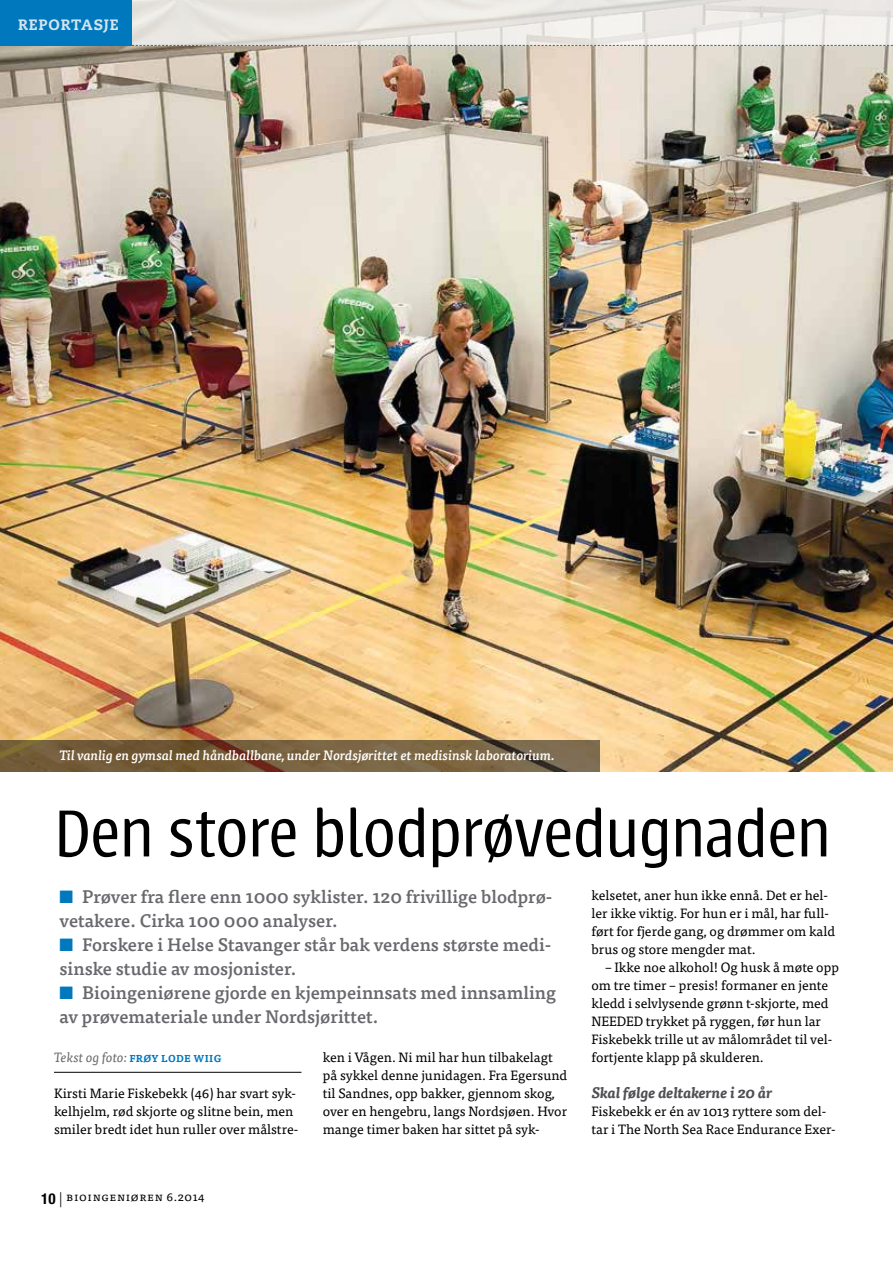
<style>
.page{position:relative;width:893px;height:1263px;background:#fff}
.page>*{position:absolute;margin:0;border:0;box-sizing:border-box;transform-origin:0 0}
.t1{font:300 73.2px "Urbana";letter-spacing:-.015em;color:#000}
.t2{font:500 18px/24px "Tisa Pro";color:#69686d}
.t3{font:italic 700 15px "Tisa Pro";color:#504f54}
.t4{font:800 15px "Caecilia LT Std";letter-spacing:.055em;color:#d3e5ef}
.t5{font:13.5px/18px "Tisa Pro";color:#000}
.t6{font:italic 500 13.5px "Tisa Pro";color:#fff}
.t7{font:italic 13.5px "Tisa Pro";letter-spacing:-.005em;color:#69686d}
.t8{font:12px "Tisa Pro";letter-spacing:.05em;color:#000}
.s1{color:#0078be}
.s2{font-weight:700;font-style:normal;font-size:9.9px;color:#0078be}
.s3{font-family:"Helvetica Neue LT Pro";font-weight:700;font-stretch:condensed;font-size:15px}
.s4{font-family:"Helvetica Neue LT Pro";font-weight:300;font-size:15px}
</style>
<div class="page">
<hr style="left:54px;top:1072px;width:247px;height:1px;background:#000">
<img style="left:0;top:46px;width:893px;height:725px">
<svg style="left:132px;top:0;width:761px;height:45px;background:#e9e7e3"></svg>
<div style="left:0;top:0;width:132px;height:46px;background:#0078be"></div>
<svg style="left:132px;top:45px;width:761px;height:1px"></svg>
<svg style="left:0;top:740px;width:600px;height:31px;background:#755e3d"></svg>
<p class="t4" style="left:18px;top:15px;width:102px">REPORTASJE</p>
<p class="t6" style="left:60px;top:745px;width:497px">Til vanlig en gymsal med håndballbane, under Nordsjørittet et medisinsk laboratorium.</p>
<h1 class="t1" style="left:54px;top:795px;width:779px">Den store blodprøvedugnaden</h1>
<h2 class="t2" style="left:60px;top:884px;width:495px"><span class="s1">■</span> Prøver fra flere enn 1000 syklister. 120 frivillige blodprø&shy;vetakere. Cirka 100 000 analyser.</h2>
<h2 class="t2" style="left:60px;top:932px;width:494px"><span class="s1">■</span> Forskere i Helse Stavanger står bak verdens største medi&shy;sinske studie av mosjonister.</h2>
<h2 class="t2" style="left:60px;top:980px;width:498px"><span class="s1">■</span> Bioingeniørene gjorde en kjempeinnsats med innsamling av prøvemateriale under Nordsjørittet.</h2>
<p class="t5" style="left:591px;top:885px;width:245px">kelsetet, aner hun ikke ennå. Det er hel&shy;ler ikke viktig. For hun er i mål, har full&shy;ført for fjerde gang, og drømmer om kald brus og store mengder mat.</p>
<p class="t5" style="left:591px;top:957px;width:249px;text-indent:14px">– Ikke noe alkohol! Og husk å møte opp om tre timer – presis! formaner en jente kledd i selvlysende grønn t-skjorte, med NEEDED trykket på ryggen, før hun lar Fiskebekk trille ut av målområdet til vel&shy;fortjente klapp på skulderen.</p>
<p class="t3" style="left:591px;top:1081px;width:182px">Skal følge deltakerne i 20 år</p>
<p class="t5" style="left:591px;top:1101px;width:246px">Fiskebekk er én av 1013 ryttere som del&shy;tar i The North Sea Race Endurance Exer-</p>
<p class="t5" style="left:323px;top:1047px;width:246px">ken i Vågen. Ni mil har hun tilbakelagt på sykkel denne junidagen. Fra Egersund til Sandnes, opp bakker, gjennom skog, over en hengebru, langs Nordsjøen. Hvor mange timer baken har sittet på syk-</p>
<p class="t7" style="left:54px;top:1047px;width:169px">Tekst og foto: <span class="s2">FRØY LODE WIIG</span></p>
<p class="t5" style="left:54px;top:1083px;width:246px">Kirsti Marie Fiskebekk (46) har svart syk&shy;kelhjelm, rød skjorte og slitne bein, men smiler bredt idet hun ruller over målstre-</p>
<p class="t8" style="left:41px;top:1188px;width:165px"><span class="s3">10</span> <span class="s4">|</span> Bioingeniøren 6.2014</p>
</div>
